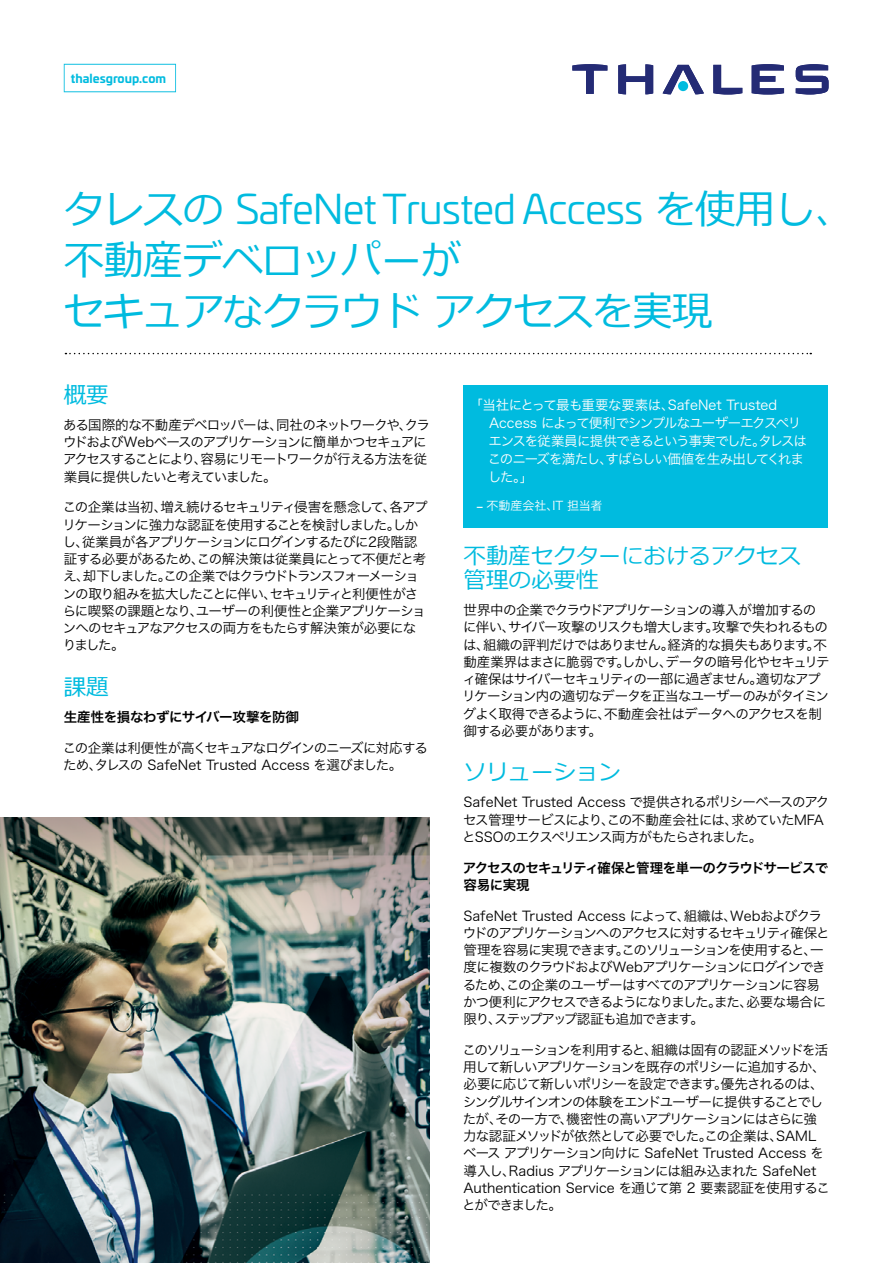
<style>
.page{position:relative;width:893px;height:1263px;background:#fff}
.page>*{position:absolute;margin:0;border:0;box-sizing:border-box;transform-origin:0 0}
.t1{font:40.5px "Univia Pro";letter-spacing:-.02em;color:#00bbdf}
.t2{font:40.5px/51px "Meiryo";letter-spacing:-.02em;color:#00bbdf}
.t3{font:22.5px/24px "Meiryo";color:#00bbdf}
.t4{font:13.5px/17.2px "Hira Kaku Pro W3";letter-spacing:-.065em;color:#000}
.t5{font:13.5px/18px "Hira Kaku Pro W3";letter-spacing:-.06em;color:#fff}
.t6{font:13.5px/17.2px "Hira Kaku Pro W3";letter-spacing:-.04em;color:#000}
.t7{font:13.5px/17.2px "Hira Kaku Pro W6";letter-spacing:-.045em;color:#000}
.t8{font:700 12px "Univia Pro";color:#00bbdf}
.t9{font:12px "Hira Kaku Pro W3";color:#fff}
.s1{font-family:"Meiryo"}
.s2{font-family:"Futura PT";font-weight:500}
</style>
<div class="page">
<svg style="left:796px;top:64px;width:32px;height:30px"></svg>
<svg style="left:752px;top:64px;width:32px;height:30px"></svg>
<svg style="left:713px;top:65px;width:29px;height:29px"></svg>
<svg style="left:663px;top:65px;width:41px;height:29px"></svg>
<div style="left:678px;top:81px;width:10px;height:10px;background:#00bbdf;border-radius:50%"></div>
<svg style="left:618px;top:64px;width:35px;height:30px"></svg>
<svg style="left:572px;top:64px;width:35px;height:30px"></svg>
<svg style="left:65px;top:353px;width:746px;height:1px"></svg>
<img style="left:0;top:817px;width:429px;height:446px">
<svg style="left:64px;top:64px;width:112px;height:28px"></svg>
<div style="left:463px;top:385px;width:365px;height:143px;background:#00bbdf"></div>
<p class="t8" style="left:71px;top:69px;width:97px">thalesgroup.com</p>
<h1 class="t1" style="left:64px;top:179px;width:793px"><span class="s1">タレスの</span> SafeNet Trusted Access <span class="s1">を使用し、</span></h1>
<h1 class="t2" style="left:64px;top:237px;width:650px">不動産デベロッパーが<br>セキュアなクラウド アクセスを実現</h1>
<h2 class="t3" style="left:64px;top:383px;width:46px">概要</h2>
<p class="t4" style="left:63px;top:415px;width:368px">ある国際的な不動産デベロッパーは、同社のネットワークや、クラウドおよびWebベースのアプリケーションに簡単かつセキュアにアクセスすることにより、容易にリモートワークが行える方法を従業員に提供したいと考えていました。</p>
<p class="t4" style="left:63px;top:498px;width:367px">この企業は当初、増え続けるセキュリティ侵害を懸念して、各アプリケーションに強力な認証を使用することを検討しました。しかし、従業員が各アプリケーションにログインするたびに2段階認証する必要があるため、この解決策は従業員にとって不便だと考え、却下しました。この企業ではクラウドトランスフォーメーションの取り組みを拡大したことに伴い、セキュリティと利便性がさらに喫緊の課題となり、ユーザーの利便性と企業アプリケーションへのセキュアなアクセスの両方をもたらす解決策が必要になりました。</p>
<h2 class="t3" style="left:64px;top:675px;width:46px">課題</h2>
<p class="t7" style="left:64px;top:707px;width:237px">生産性を損なわずにサイバー攻撃を防御</p>
<p class="t6" style="left:63px;top:738px;width:367px">この企業は利便性が高くセキュアなログインのニーズに対応するため、タレスの SafeNet Trusted Access を選びました。</p>
<p class="t5" style="left:488px;top:395px;width:321px;text-indent:-18px">「当社にとって最も重要な要素は、SafeNet Trusted<br>Access によって便利でシンプルなユーザーエクスペリエンスを従業員に提供できるという事実でした。タレスはこのニーズを満たし、すばらしい価値を生み出してくれました。」</p>
<p class="t9" style="left:476px;top:495px;width:128px"><span class="s2">–</span> 不動産会社、IT 担当者</p>
<h2 class="t3" style="left:463px;top:545px;width:339px">不動産セクターにおけるアクセス管理の必要性</h2>
<p class="t4" style="left:462px;top:600px;width:369px">世界中の企業でクラウドアプリケーションの導入が増加するのに伴い、サイバー攻撃のリスクも増大します。攻撃で失われるものは、組織の評判だけではありません。経済的な損失もあります。不動産業界はまさに脆弱です。しかし、データの暗号化やセキュリティ確保はサイバーセキュリティの一部に過ぎません。適切なアプリケーション内の適切なデータを正当なユーザーのみがタイミングよく取得できるように、不動産会社はデータへのアクセスを制御する必要があります。</p>
<h2 class="t3" style="left:463px;top:761px;width:159px">ソリューション</h2>
<p class="t4" style="left:462px;top:793px;width:368px">SafeNet Trusted Access で提供されるポリシーベースのアクセス管理サービスにより、この不動産会社には、求めていたMFAとSSOのエクスペリエンス両方がもたらされました。</p>
<p class="t7" style="left:463px;top:858px;width:367px">アクセスのセキュリティ確保と管理を単一のクラウドサービスで容易に実現</p>
<p class="t4" style="left:463px;top:906px;width:368px">SafeNet Trusted Access によって、組織は、Webおよびクラウドのアプリケーションへのアクセスに対するセキュリティ確保と管理を容易に実現できます。このソリューションを使用すると、一度に複数のクラウドおよびWebアプリケーションにログインできるため、この企業のユーザーはすべてのアプリケーションに容易かつ便利にアクセスできるようになりました。また、必要な場合に限り、ステップアップ認証も追加できます。</p>
<p class="t4" style="left:462px;top:1040px;width:369px">このソリューションを利用すると、組織は固有の認証メソッドを活用して新しいアプリケーションを既存のポリシーに追加するか、必要に応じて新しいポリシーを設定できます。優先されるのは、シングルサインオンの体験をエンドユーザーに提供することでしたが、その一方で、機密性の高いアプリケーションにはさらに強力な認証メソッドが依然として必要でした。この企業は、SAMLベース アプリケーション向けに SafeNet Trusted Access を導入し、Radius アプリケーションには組み込まれた SafeNet Authentication Service を通じて第 2 要素認証を使用することができました。</p>
</div>
